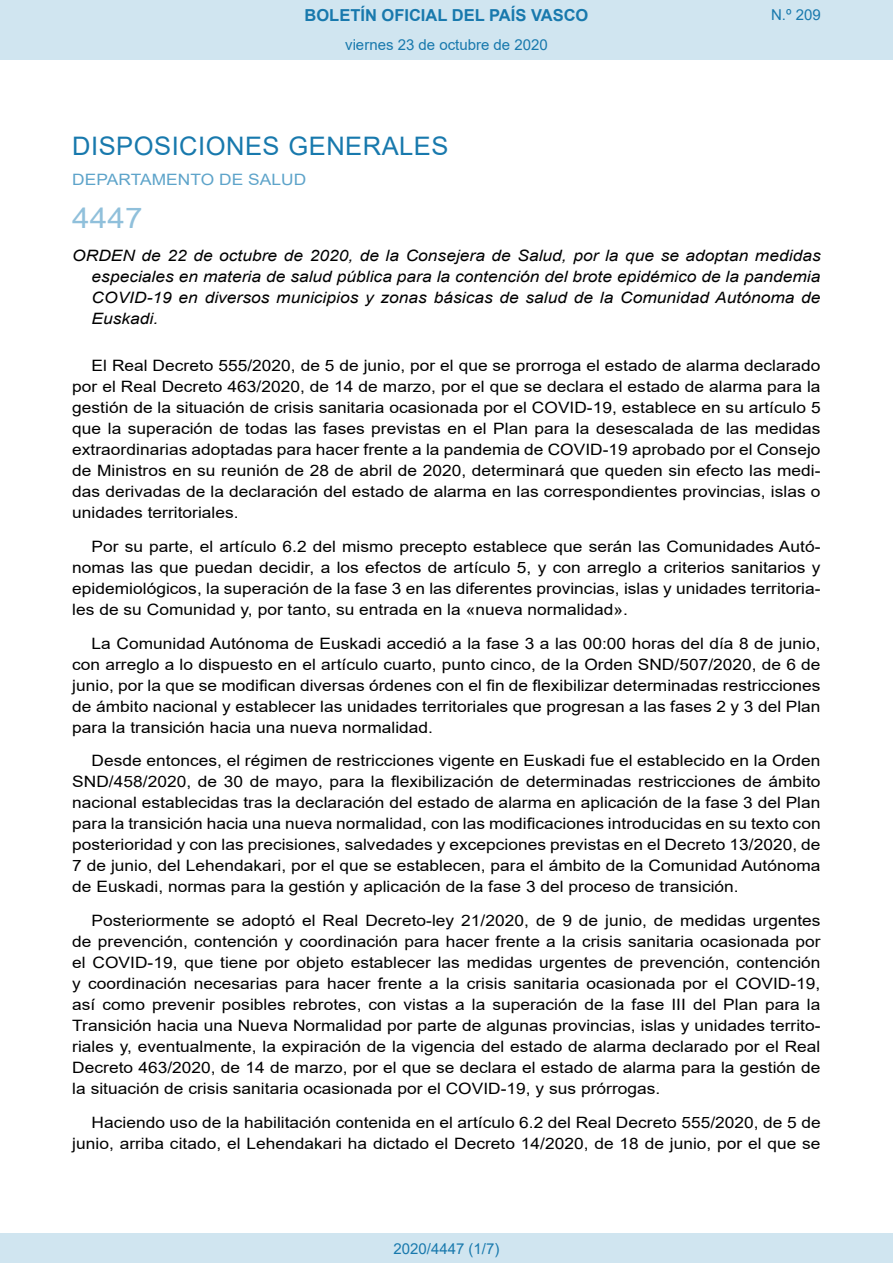
<style>
.page{position:relative;width:893px;height:1263px;background:#fff}
.page>*{position:absolute;margin:0;border:0;box-sizing:border-box;transform-origin:0 0}
.BOPVOrden{font:28.5px "Arial";color:#90c0db;scale:1.11 1}
.BOPVSeccion{font:25.5px "Arial";letter-spacing:.02em;color:#1879ad}
.t1{font:700 16.5px "Arial";color:#1879ad}
.BOPVDetalle{font:15.6px/21px "Arial";color:#000;text-align:justify;scale:1.11 1}
.BOPVTitulo{font:italic 15.6px/21px "Arial";color:#000;text-align:justify;scale:1.11 1}
.BOPVOrganismo{font:15.6px "Arial";letter-spacing:.005em;color:#5ea4ca;scale:1.11 1}
.Paginacion_Centro{font:15px "Arial";color:#1879ad}
</style>
<div class="page">
<div style="left:0;top:0;width:893px;height:60px;background:#d0e5f0"></div>
<div style="left:0;top:1233px;width:893px;height:30px;background:#d0e5f0"></div>
<p class="t1" style="left:305px;top:3px;width:285px">BOLETÍN OFICIAL DEL PAÍS VASCO</p>
<p class="Paginacion_Centro" style="left:345px;top:35px;width:204px">viernes 23 de octubre de 2020</p>
<p class="Paginacion_Centro" style="left:771px;top:5px;width:51px">N.º 209</p>
<p class="BOPVSeccion" style="left:72px;top:128px;width:378px">DISPOSICIONES GENERALES</p>
<p class="BOPVOrganismo" style="left:72px;top:169px;width:212px">DEPARTAMENTO DE SALUD</p>
<p class="BOPVOrden" style="left:72px;top:198px;width:65px">4447</p>
<p class="BOPVTitulo" style="left:92px;top:246px;width:658px;text-indent:-19px">ORDEN de 22 de octubre de 2020, de la Consejera de Salud, por la que se adoptan medidas especiales en materia de salud pública para la contención del brote epidémico de la pandemia COVID-19 en diversos municipios y zonas básicas de salud de la Comunidad Autónoma de Euskadi.</p>
<p class="BOPVDetalle" style="left:72px;top:355px;width:676px;text-indent:19px">El Real Decreto 555/2020, de 5 de junio, por el que se prorroga el estado de alarma declarado por el Real Decreto 463/2020, de 14 de marzo, por el que se declara el estado de alarma para la gestión de la situación de crisis sanitaria ocasionada por el COVID-19, establece en su artículo 5 que la superación de todas las fases previstas en el Plan para la desescalada de las medidas extraordinarias adoptadas para hacer frente a la pandemia de COVID-19 aprobado por el Consejo de Ministros en su reunión de 28 de abril de 2020, determinará que queden sin efecto las medi&shy;das derivadas de la declaración del estado de alarma en las correspondientes provincias, islas o unidades territoriales.</p>
<p class="BOPVDetalle" style="left:72px;top:536px;width:676px;text-indent:19px">Por su parte, el artículo 6.2 del mismo precepto establece que serán las Comunidades Autó&shy;nomas las que puedan decidir, a los efectos de artículo 5, y con arreglo a criterios sanitarios y epidemiológicos, la superación de la fase 3 en las diferentes provincias, islas y unidades territoria&shy;les de su Comunidad y, por tanto, su entrada en la «nueva normalidad».</p>
<p class="BOPVDetalle" style="left:72px;top:632px;width:676px;text-indent:19px">La Comunidad Autónoma de Euskadi accedió a la fase 3 a las 00:00 horas del día 8 de junio, con arreglo a lo dispuesto en el artículo cuarto, punto cinco, de la Orden SND/507/2020, de 6 de junio, por la que se modifican diversas órdenes con el fin de flexibilizar determinadas restricciones de ámbito nacional y establecer las unidades territoriales que progresan a las fases 2 y 3 del Plan para la transición hacia una nueva normalidad.</p>
<p class="BOPVDetalle" style="left:72px;top:750px;width:676px;text-indent:19px">Desde entonces, el régimen de restricciones vigente en Euskadi fue el establecido en la Orden SND/458/2020, de 30 de mayo, para la flexibilización de determinadas restricciones de ámbito nacional establecidas tras la declaración del estado de alarma en aplicación de la fase 3 del Plan para la transición hacia una nueva normalidad, con las modificaciones introducidas en su texto con posterioridad y con las precisiones, salvedades y excepciones previstas en el Decreto 13/2020, de 7 de junio, del Lehendakari, por el que se establecen, para el ámbito de la Comunidad Autónoma de Euskadi, normas para la gestión y aplicación de la fase 3 del proceso de transición.</p>
<p class="BOPVDetalle" style="left:72px;top:910px;width:676px;text-indent:19px">Posteriormente se adoptó el Real Decreto-ley 21/2020, de 9 de junio, de medidas urgentes de prevención, contención y coordinación para hacer frente a la crisis sanitaria ocasionada por el COVID-19, que tiene por objeto establecer las medidas urgentes de prevención, contención y coordinación necesarias para hacer frente a la crisis sanitaria ocasionada por el COVID-19, así como prevenir posibles rebrotes, con vistas a la superación de la fase III del Plan para la Transición hacia una Nueva Normalidad por parte de algunas provincias, islas y unidades territo&shy;riales y, eventualmente, la expiración de la vigencia del estado de alarma declarado por el Real Decreto 463/2020, de 14 de marzo, por el que se declara el estado de alarma para la gestión de la situación de crisis sanitaria ocasionada por el COVID-19, y sus prórrogas.</p>
<p class="BOPVDetalle" style="left:72px;top:1112px;width:676px;text-align:right">Haciendo uso de la habilitación contenida en el artículo 6.2 del Real Decreto 555/2020, de 5 de junio, arriba citado, el Lehendakari ha dictado el Decreto 14/2020, de 18 de junio, por el que se</p>
<p class="Paginacion_Centro" style="left:393px;top:1238px;width:107px">2020/4447 (1/7)</p>
</div>
